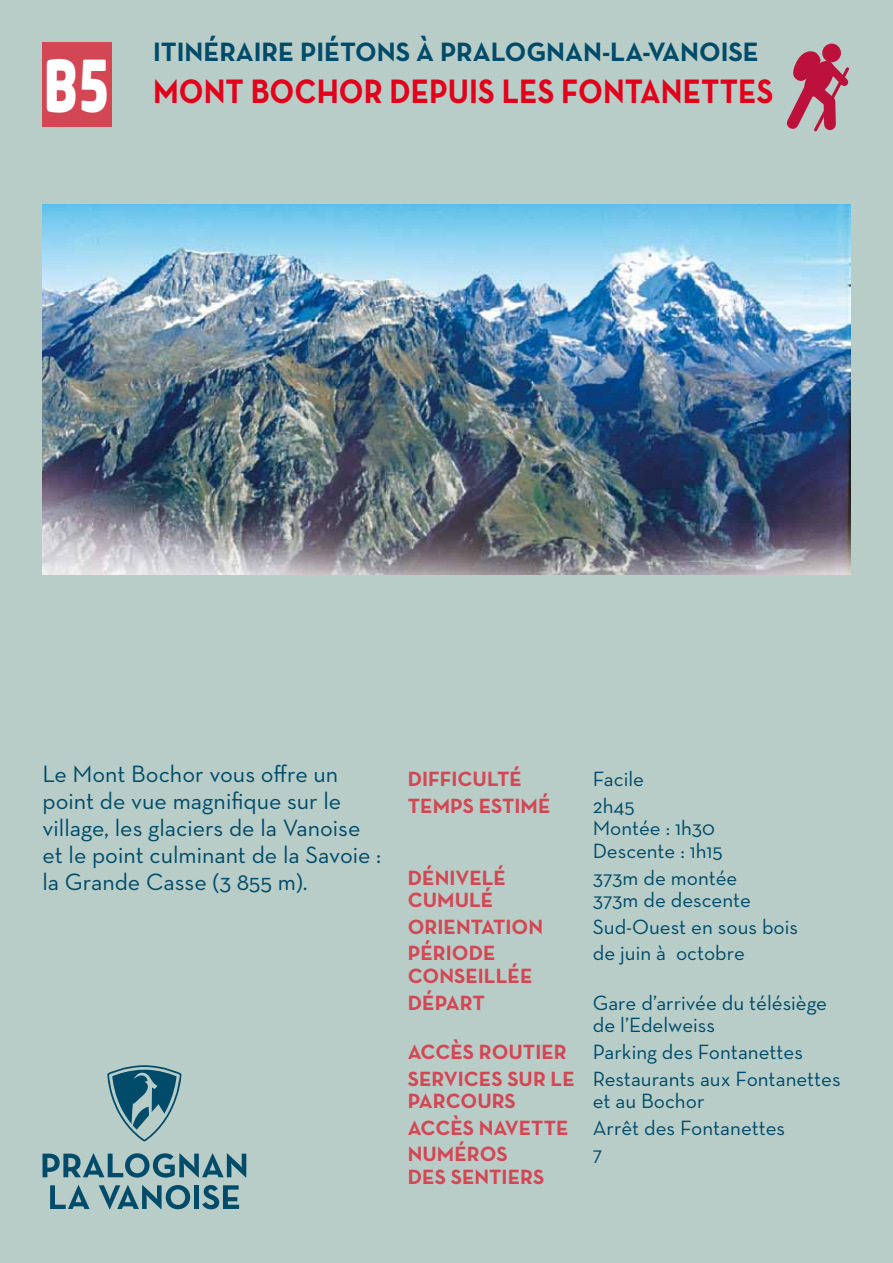
<style>
.page{position:relative;width:893px;height:1263px;background:#b8cdc8}
.page>*{position:absolute;margin:0;border:0;box-sizing:border-box;transform-origin:0 0}
.t1{font:900 70.5px "Neo Sans Std";color:#fff;scale:.7 1}
.t2{font:700 34.5px "Neutra Text";color:#e2001a;scale:.9 1}
.t3{font:700 27px "Neutra Text";color:#004b69}
.t4{font:24px/27px "Neutra Text";color:#004b69}
.t5{font:21px/22.5px "Neutra Text";color:#004b69}
.t6{font:700 21px/22.5px "Neutra Text";color:#d34754}
.s1{font-weight:400;color:#004b69}
.s2{font-weight:700;color:#d34754}
</style>
<div class="page">
<svg style="left:43px;top:1153px;width:203px;height:24px"></svg>
<svg style="left:50px;top:1185px;width:40px;height:24px"></svg>
<svg style="left:99px;top:1185px;width:91px;height:24px"></svg>
<div style="left:194px;top:1185px;width:5px;height:24px;background:#004b69"></div>
<svg style="left:202px;top:1185px;width:37px;height:24px"></svg>
<svg style="left:107px;top:1065px;width:74px;height:76px"></svg>
<div style="left:43px;top:43px;width:69px;height:84px;background:#d34754"></div>
<div style="left:822px;top:44px;width:19px;height:18px;background:#bc113a;border-radius:50%"></div>
<svg style="left:787px;top:49px;width:62px;height:83px"></svg>
<img style="left:43px;top:204px;width:807px;height:371px">
<h1 class="t1" style="left:44px;top:40px;width:97px">B5</h1>
<p class="t3" style="left:153px;top:35px;width:607px">ITINÉRAIRE PIÉTONS À PRALOGNAN-LA-VANOISE</p>
<h2 class="t2" style="left:153px;top:70px;width:691px">MONT BOCHOR DEPUIS LES FONTANETTES</h2>
<p class="t4" style="left:43px;top:760px;width:340px">Le Mont Bochor vous offre un point de vue magnifique sur le village, les glaciers de la Vanoise et le point culminant de la Savoie : la Grande Casse (3 855 m).</p>
<p class="t6" style="left:408px;top:767px;width:116px">DIFFICULTÉ</p>
<p class="t5" style="left:593px;top:767px;width:53px">Facile</p>
<p class="t6" style="left:408px;top:794px;width:144px">TEMPS ESTIMÉ</p>
<p class="t5" style="left:593px;top:794px;width:131px">2h45<br>Montée : 1h30<br>Descente : 1h15</p>
<p class="t6" style="left:408px;top:866px;width:100px">DÉNIVELÉ<br>CUMULÉ</p>
<p class="t5" style="left:593px;top:866px;width:160px">373m de montée<br>373m de descente</p>
<p class="t6" style="left:408px;top:915px;width:137px">ORIENTATION</p>
<p class="t5" style="left:593px;top:915px;width:207px">Sud-Ouest en sous bois</p>
<p class="t6" style="left:408px;top:941px;width:126px">PÉRIODE<br>CONSEILLÉE</p>
<p class="t5" style="left:593px;top:942px;width:154px">de juin à octobre</p>
<p class="t6" style="left:408px;top:991px;width:78px">DÉPART</p>
<p class="t5" style="left:593px;top:991px;width:236px">Gare d’arrivée du télésiège de l’Edelweiss</p>
<p class="t6" style="left:408px;top:1038px;width:397px;line-height:26.7px">ACCÈS ROUTIER <span class="s1">Parking des Fontanettes<br></span>SERVICES SUR LE</p>
<p class="t6" style="left:408px;top:1089px;width:110px">PARCOURS</p>
<p class="t5" style="left:593px;top:1067px;width:249px">Restaurants aux Fontanettes et au Bochor</p>
<p class="t5" style="left:408px;top:1114px;width:379px;line-height:26.7px"><span class="s2">ACCÈS NAVETTE</span> Arrêt des Fontanettes<br><span class="s2">NUM</span></p>
<p class="t6" style="left:408px;top:1142px;width:138px;text-align:center">ÉROS<br>DES SENTIERS</p>
<p class="t5" style="left:593px;top:1142px;width:11px">7</p>
</div>
